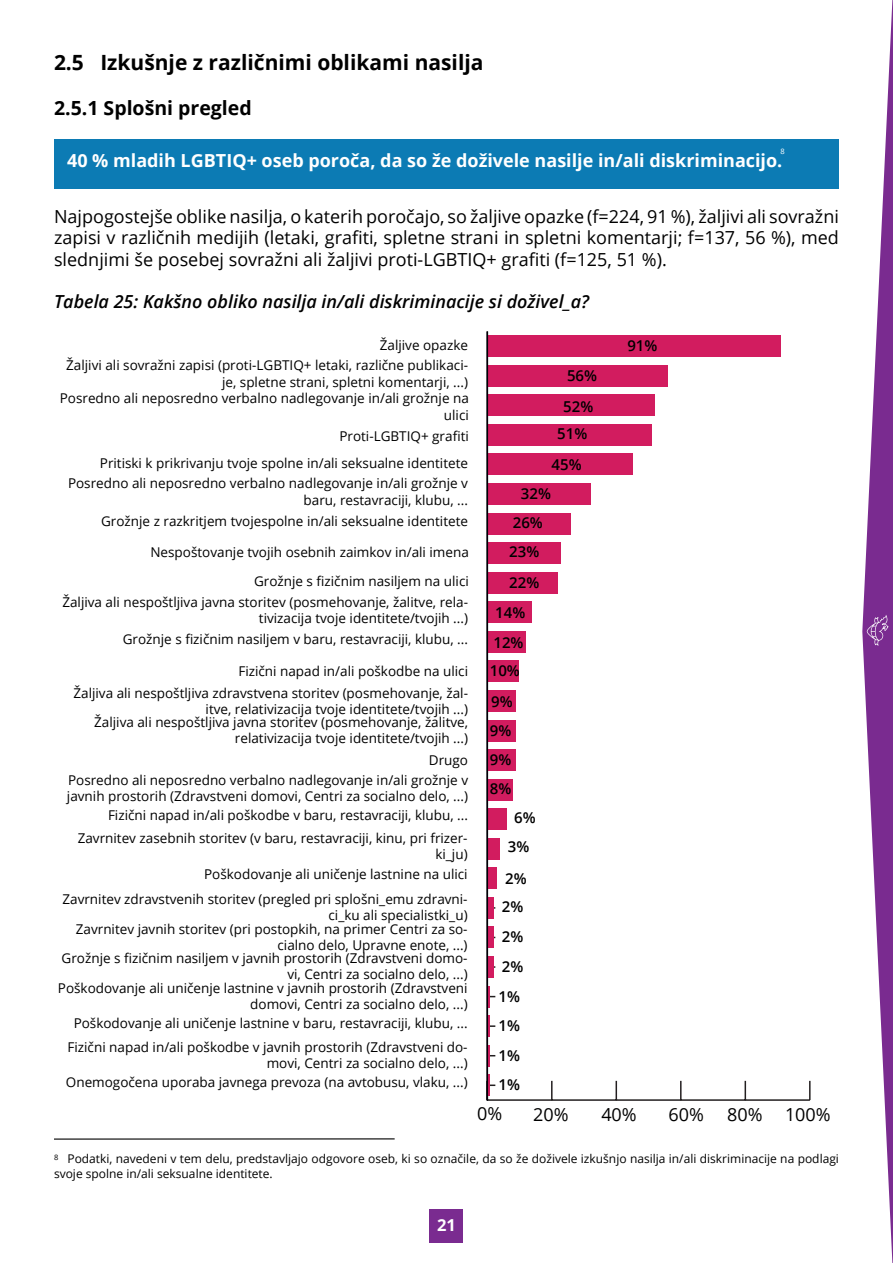
<style>
.page{position:relative;width:893px;height:1263px;background:#fff}
.page>*{position:absolute;margin:0;border:0;box-sizing:border-box;transform-origin:0 0}
.t1{font:700 21px "Open Sans";color:#000}
.t2{font:700 19.5px "Open Sans";color:#000}
.t3{font:18px/21.6px "Open Sans";color:#000;text-align:justify}
.t4{font:700 18px "Open Sans";color:#fff}
.t5{font:italic 600 18px "Open Sans";color:#000}
.t6{font:700 16.5px "Open Sans";color:#fff}
.t7{font:600 15px/29px "Open Sans";color:#000}
.t8{font:13.5px/16.2px "Open Sans";color:#000;text-align:right}
.t9{font:12px/14.4px "Open Sans";color:#000}
.t10{font:7.5px "Open Sans";color:#000}
.t11{font:7.5px "Open Sans";color:#fff}
</style>
<div class="page">
<svg style="left:862px;top:0;width:31px;height:1263px"></svg>
<div style="left:430px;top:1209px;width:33px;height:33px;background:#7a2b90"></div>
<div style="left:54px;top:139px;width:785px;height:50px;background:#0c7bb4"></div>
<hr style="left:54px;top:1138px;width:341px;height:2px;background:#000">
<hr style="left:487px;top:1099px;width:323px;height:2px;background:#231f20">
<svg style="left:551px;top:1081px;width:2px;height:18px"></svg>
<svg style="left:616px;top:1081px;width:1px;height:18px"></svg>
<svg style="left:680px;top:1081px;width:2px;height:18px"></svg>
<svg style="left:745px;top:1081px;width:1px;height:18px"></svg>
<svg style="left:809px;top:1081px;width:2px;height:19px"></svg>
<svg style="left:488px;top:1084px;width:7px;height:16px"></svg>
<div style="left:487px;top:335px;width:294px;height:22px;background:#d21c5f"></div>
<div style="left:487px;top:365px;width:181px;height:21px;background:#d21c5f"></div>
<div style="left:487px;top:395px;width:168px;height:21px;background:#d21c5f"></div>
<div style="left:487px;top:424px;width:165px;height:22px;background:#d21c5f"></div>
<div style="left:487px;top:454px;width:145px;height:21px;background:#d21c5f"></div>
<div style="left:487px;top:483px;width:103px;height:22px;background:#d21c5f"></div>
<div style="left:487px;top:513px;width:84px;height:21px;background:#d21c5f"></div>
<div style="left:487px;top:542px;width:74px;height:22px;background:#d21c5f"></div>
<div style="left:487px;top:572px;width:71px;height:21px;background:#d21c5f"></div>
<div style="left:487px;top:602px;width:45px;height:21px;background:#d21c5f"></div>
<div style="left:487px;top:631px;width:38px;height:21px;background:#d21c5f"></div>
<div style="left:487px;top:661px;width:32px;height:21px;background:#d21c5f"></div>
<div style="left:487px;top:690px;width:29px;height:22px;background:#d21c5f"></div>
<div style="left:487px;top:720px;width:29px;height:21px;background:#d21c5f"></div>
<div style="left:487px;top:749px;width:29px;height:22px;background:#d21c5f"></div>
<div style="left:487px;top:779px;width:26px;height:21px;background:#d21c5f"></div>
<div style="left:487px;top:808px;width:19px;height:22px;background:#d21c5f"></div>
<div style="left:487px;top:838px;width:13px;height:21px;background:#d21c5f"></div>
<div style="left:487px;top:868px;width:9px;height:21px;background:#d21c5f"></div>
<svg style="left:488px;top:897px;width:5px;height:21px"></svg>
<div style="left:487px;top:927px;width:6px;height:21px;background:#d21c5f"></div>
<div style="left:487px;top:956px;width:6px;height:22px;background:#d21c5f"></div>
<hr style="left:487px;top:986px;width:3px;height:21px;background:#d21c5f">
<hr style="left:487px;top:1015px;width:3px;height:22px;background:#d21c5f">
<hr style="left:487px;top:1045px;width:3px;height:21px;background:#d21c5f">
<hr style="left:487px;top:1074px;width:3px;height:22px;background:#d21c5f">
<hr style="left:487px;top:331px;width:1px;height:770px;background:#000007">
<h1 class="t1" style="left:54px;top:48px;width:431px">2.5 Izkušnje z različnimi oblikami nasilja</h1>
<h2 class="t2" style="left:54px;top:94px;width:199px">2.5.1 Splošni pregled</h2>
<p class="t11" style="left:780px;top:146px;width:6px">8</p>
<h3 class="t4" style="left:67px;top:148px;width:717px">40 % mladih LGBTIQ+ oseb poroča, da so že doživele nasilje in/ali diskriminacijo.</h3>
<p class="t3" style="left:54px;top:205px;width:786px">N ajpogostejše oblike nasilja, o katerih poročajo, so žaljive opazke (f=224, 91 %), žaljivi ali sovražni zapisi v različnih medijih (letaki, grafiti, spletne strani in spletni komentarji; f=137, 56 %), med slednjimi še posebej sovražni ali žaljivi proti-LGBTIQ+ grafiti (f=125, 51 %).</p>
<h3 class="t5" style="left:54px;top:289px;width:537px">Tabela 25: Kakšno obliko nasilja in/ali diskriminacije si doživel_a?</h3>
<p class="t8" style="left:66px;top:335px;width:403px;line-height:20.1px">Žaljive opazke<br>Žaljivi ali sovražni zapisi (proti-LGBTIQ+ letaki, različne publikaci-</p>
<p class="t8" style="left:60px;top:373px;width:411px">je, spletne strani, spletni komentarji, ...)<br>Posredno ali neposredno verbalno nadlegovanje in/ali grožnje na ulici</p>
<p class="t8" style="left:100px;top:422px;width:370px;line-height:27.2px">Proti-LGBTIQ+ grafiti<br>Pritiski k prikrivanju tvoje spolne in/ali seksualne identitete</p>
<p class="t8" style="left:68px;top:475px;width:402px">Posredno ali neposredno verbalno nadlegovanje in/ali grožnje v baru, restavraciji, klubu, ...</p>
<p class="t8" style="left:101px;top:513px;width:368px">Grožnje z razkritjem tvojespolne in/ali seksualne identitete</p>
<p class="t8" style="left:150px;top:538px;width:320px;line-height:28.3px">Nespoštovanje tvojih osebnih zaimkov in/ali imena<br>Grožnje s fizičnim nasiljem na ulici</p>
<p class="t8" style="left:62px;top:594px;width:407px">Žaljiva ali nespoštljiva javna storitev (posmehovanje, žalitve, rela&shy;tivizacija tvoje identitete/tvojih ...)</p>
<p class="t8" style="left:123px;top:631px;width:347px">Grožnje s fizičnim nasiljem v baru, restavraciji, klubu, ...</p>
<p class="t8" style="left:73px;top:659px;width:396px;line-height:22.8px">Fizični napad in/ali poškodbe na ulici<br>Žaljiva ali nespoštljiva zdravstvena storitev (posmehovanje, žal-</p>
<p class="t8" style="left:94px;top:703px;width:375px;line-height:12.6px">itve, relativizacija tvoje identitete/tvojih ...)<br>Žaljiva ali nespoštljiva javna storitev (posmehovanje, žalitve,</p>
<p class="t8" style="left:235px;top:727px;width:235px;line-height:21.3px">relativizacija tvoje identitete/tvojih ...)<br>D rugo</p>
<p class="t8" style="left:67px;top:771px;width:403px;text-align:left">Posredno ali neposredno verbalno nadlegovanje in/ali grožnje v javnih prostorih (Zdravstveni domovi, Centri za socialno delo, ...)</p>
<p class="t8" style="left:78px;top:829px;width:391px">Zavrnitev zasebnih storitev (v baru, restavraciji, kinu, pri frizer&shy;ki_ju)</p>
<p class="t8" style="left:108px;top:807px;width:362px">Fizični napad in/ali poškodbe v baru, restavraciji, klubu, ...</p>
<p class="t8" style="left:62px;top:861px;width:407px;line-height:24.8px">Poškodovanje ali uničenje lastnine na ulici<br>Zavrnitev zdravstvenih storitev (pregled pri splošni_emu zdravni-</p>
<p class="t8" style="left:328px;top:906px;width:141px">ci_ku ali specialistki_u)</p>
<p class="t8" style="left:76px;top:920px;width:393px">Zavrnitev javnih storitev (pri postopkih, na primer Centri za so&shy;cialno delo, U pravne enote, ...)</p>
<p class="t8" style="left:62px;top:950px;width:408px">Grožnje s fizičnim nasiljem v javnih prostorih (Zdravstveni domo&shy;vi, Centri za socialno delo, ...)</p>
<p class="t8" style="left:58px;top:980px;width:411px">Poškodovanje ali uničenje lastnine v javnih prostorih (Zdravstveni domovi, Centri za socialno delo, ...)</p>
<p class="t8" style="left:68px;top:1011px;width:402px;line-height:23.4px;text-align:center">Poškodovanje ali uničenje lastnine v baru, restavraciji, klubu, ...<br>Fizični napad in/ali poškodbe v javnih prostorih (Zdravstveni do-</p>
<p class="t8" style="left:66px;top:1053px;width:403px;line-height:18.8px">movi, Centri za socialno delo, ...)<br>Onemogočena uporaba javnega prevoza (na avtobusu, vlaku, ...)</p>
<p class="t7" style="left:563px;top:360px;width:35px;line-height:30.6px">56%<br>52%</p>
<p class="t7" style="left:552px;top:418px;width:37px;line-height:31.2px;text-align:center">51%<br>45%</p>
<p class="t7" style="left:521px;top:479px;width:32px">32%</p>
<p class="t7" style="left:513px;top:508px;width:32px">26%</p>
<p class="t7" style="left:509px;top:537px;width:32px">23%</p>
<p class="t7" style="left:509px;top:567px;width:32px">22%</p>
<p class="t7" style="left:495px;top:597px;width:32px">14%</p>
<p class="t7" style="left:493px;top:627px;width:32px">12%</p>
<p class="t7" style="left:490px;top:654px;width:32px;line-height:31.7px">10%<br>9%</p>
<p class="t7" style="left:490px;top:716px;width:23px;text-align:justify">9% 9% 8%</p>
<p class="t7" style="left:508px;top:803px;width:29px;text-align:center">6%<br>3%</p>
<p class="t7" style="left:505px;top:864px;width:23px">2%</p>
<p class="t7" style="left:502px;top:892px;width:23px">2%</p>
<p class="t7" style="left:502px;top:922px;width:23px">2%</p>
<p class="t7" style="left:498px;top:951px;width:26px;line-height:29.8px">2%<br>1%<br>1%<br>1%</p>
<p class="t7" style="left:498px;top:1069px;width:23px">1%</p>
<p class="t7" style="left:627px;top:331px;width:32px">91%</p>
<h3 class="t3" style="left:477px;top:1102px;width:27px">0%</h3>
<h3 class="t3" style="left:533px;top:1103px;width:37px">20%</h3>
<h3 class="t3" style="left:601px;top:1103px;width:37px">40%</h3>
<h3 class="t3" style="left:668px;top:1103px;width:37px">60%</h3>
<h3 class="t3" style="left:727px;top:1103px;width:105px">80% 100%</h3>
<p class="t9" style="left:54px;top:1151px;width:786px;text-indent:13px">Podatki, navedeni v tem delu, predstavljajo odgovore oseb, ki so označile, da so že doživele izkušnjo nasilja in/ali diskriminacije na podlagi svoje spolne in/ali seksualne identitete.</p>
<p class="t10" style="left:54px;top:1152px;width:6px">8</p>
<p class="t6" style="left:437px;top:1213px;width:20px">21</p>
</div>
